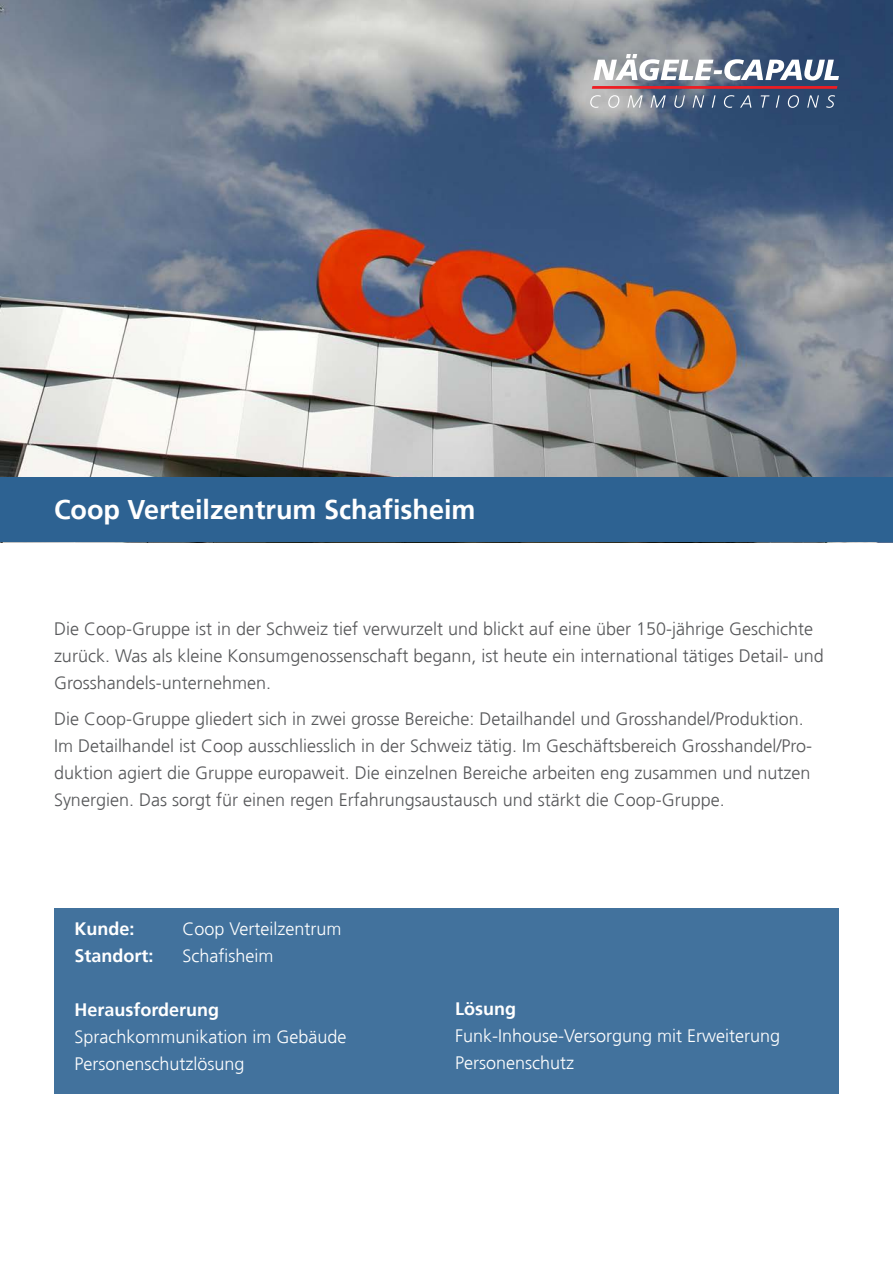
<style>
.page{position:relative;width:893px;height:1263px;background:#fff}
.page>*{position:absolute;margin:0;border:0;box-sizing:border-box;transform-origin:0 0}
.t1{font:700 27px "Frutiger";color:#fff}
.t2{font:300 18px/27px "Frutiger";color:#57585a}
.t3{font:300 18px/27px "Frutiger";color:#fff}
.t4{font:700 18px "Frutiger";color:#fff}
</style>
<div class="page">
<img style="left:0;top:0;width:893px;height:542px">
<div style="left:0;top:477px;width:892px;height:64px;background:#2d6292"></div>
<svg style="left:593px;top:54px;width:246px;height:26px"></svg>
<svg style="left:592px;top:86px;width:245px;height:3px"></svg>
<svg style="left:590px;top:95px;width:11px;height:13px"></svg>
<svg style="left:608px;top:95px;width:11px;height:13px"></svg>
<svg style="left:627px;top:95px;width:16px;height:13px"></svg>
<svg style="left:650px;top:95px;width:16px;height:13px"></svg>
<svg style="left:674px;top:95px;width:11px;height:13px"></svg>
<svg style="left:693px;top:95px;width:11px;height:13px"></svg>
<svg style="left:712px;top:95px;width:3px;height:13px"></svg>
<svg style="left:724px;top:95px;width:10px;height:13px"></svg>
<svg style="left:740px;top:95px;width:11px;height:13px"></svg>
<svg style="left:761px;top:95px;width:8px;height:13px"></svg>
<svg style="left:776px;top:95px;width:4px;height:13px"></svg>
<svg style="left:788px;top:95px;width:11px;height:13px"></svg>
<svg style="left:807px;top:95px;width:12px;height:13px"></svg>
<svg style="left:826px;top:95px;width:9px;height:13px"></svg>
<div style="left:54px;top:908px;width:785px;height:185px;background:#42729d"></div>
<p class="t1" style="left:54px;top:494px;width:423px">Coop Verteilzentrum Schafisheim</p>
<p class="t2" style="left:54px;top:616px;width:771px">Die Coop-Gruppe ist in der Schweiz tief verwurzelt und blickt auf eine über 150-jährige Geschichte zurück. Was als kleine Konsumgenossenschaft begann, ist heute ein international tätiges Detail- und<br>Grosshandels-unternehmen.</p>
<p class="t2" style="left:54px;top:705px;width:760px">Die Coop-Gruppe gliedert sich in zwei grosse Bereiche: Detailhandel und Grosshandel/Produktion.<br>Im Detailhandel ist Coop ausschliesslich in der Schweiz tätig. Im Geschäftsbereich Grosshandel/Pro&shy;duktion agiert die Gruppe europaweit. Die einzelnen Bereiche arbeiten eng zusammen und nutzen Synergien. Das sorgt für einen regen Erfahrungsaustausch und stärkt die Coop-Gruppe.</p>
<p class="t4" style="left:74px;top:918px;width:62px">Kunde:</p>
<p class="t3" style="left:182px;top:915px;width:161px">Coop Verteilzentrum</p>
<p class="t4" style="left:74px;top:945px;width:81px">Standort:</p>
<p class="t3" style="left:182px;top:942px;width:93px">Schafisheim</p>
<p class="t4" style="left:74px;top:999px;width:146px">Herausforderung</p>
<p class="t3" style="left:74px;top:1023px;width:274px">Sprachkommunikation im Gebäude<br>Personenschutzlösung</p>
<p class="t4" style="left:455px;top:998px;width:62px">Lösung</p>
<p class="t3" style="left:455px;top:1023px;width:327px">Funk-Inhouse-Versorgung mit Erweiterung<br>Personenschutz</p>
</div>
